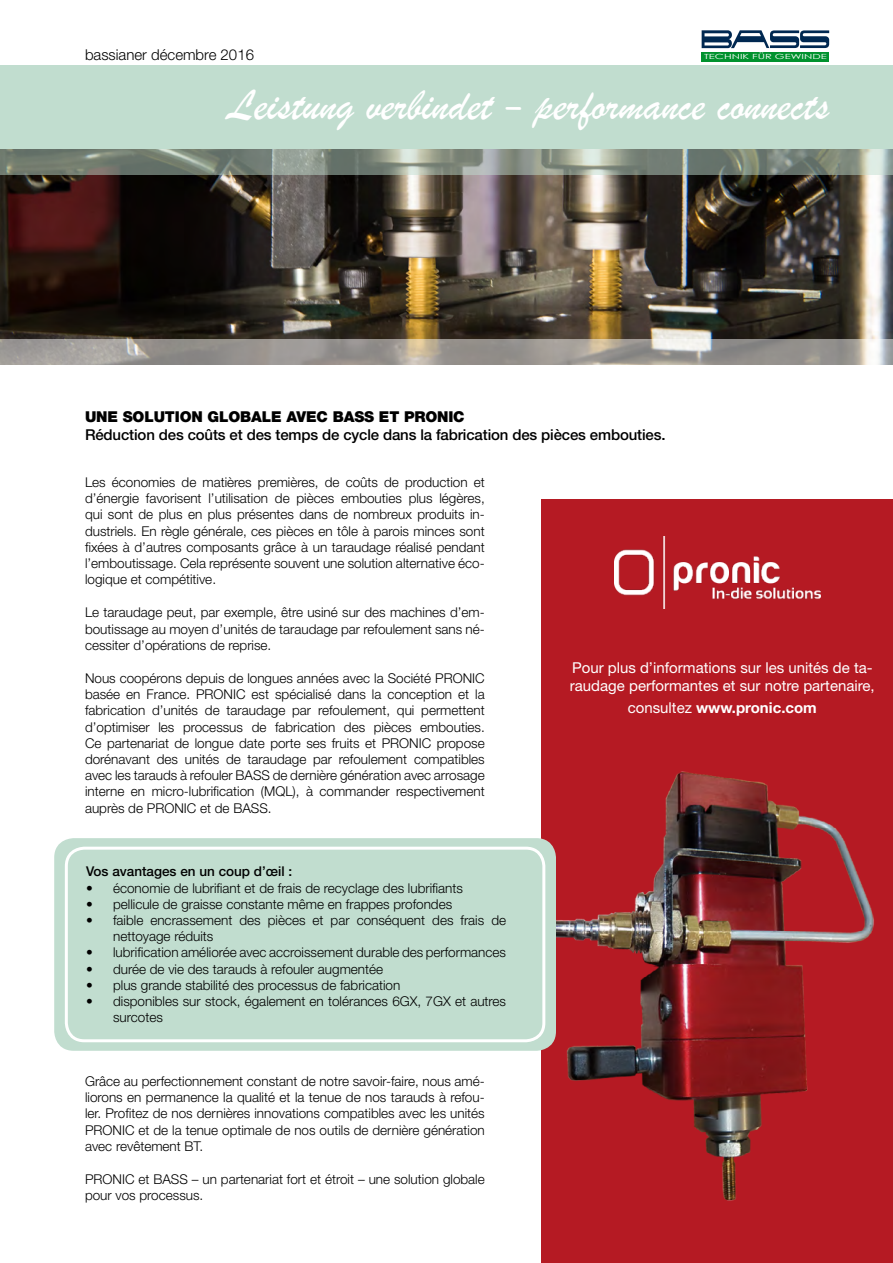
<style>
.page{position:relative;width:893px;height:1263px;background:#fff}
.page>*{position:absolute;margin:0;border:0;box-sizing:border-box;transform-origin:0 0}
.t1{font:45px "Brush Script";color:#fff}
.t2{font:15px/18px "Helvetica Neue LT Std";color:#fff}
.t3{font:500 15px "Helvetica Neue LT Std";letter-spacing:-.01em;color:#000}
.t4{font:900 15px "Helvetica Neue LT Std";letter-spacing:-.01em;color:#000}
.t5{font:700 15px "Helvetica Neue LT Std";color:#fff}
.t6{font:300 15px "Helvetica Neue LT Std";color:#000}
.t7{font:300 13.5px/16.2px "Helvetica Neue LT Std";color:#000;text-align:justify}
.t8{font:500 13.5px "Helvetica Neue LT Std";color:#000}
.t9{font:7.05px "Century Gothic";color:#fff;scale:1.58 1}
.s1{font-family:"Candy Round BTN Cond"}
.s2{font-weight:400}
</style>
<div class="page">
<div style="left:0;top:65px;width:893px;height:85px;background:#c1ddcf"></div>
<div style="left:702px;top:52px;width:127px;height:9px;background:#00922e"></div>
<svg style="left:702px;top:30px;width:127px;height:18px"></svg>
<img style="left:0;top:175px;width:893px;height:164px">
<div style="left:541px;top:500px;width:352px;height:763px;background:#b51a23"></div>
<img style="left:542px;top:771px;width:332px;height:430px">
<svg style="left:0;top:149px;width:893px;height:26px;background:#848e83"></svg>
<svg style="left:0;top:339px;width:893px;height:25px;background:#a09c97"></svg>
<img style="left:614px;top:536px;width:206px;height:73px">
<div style="left:56px;top:840px;width:498px;height:209px;background:#c1ddcf;border-radius:18px"></div>
<div style="left:54px;top:838px;width:502px;height:213px;border:3px solid #c1ddcf;border-radius:18px"></div>
<div style="left:65px;top:847px;width:480px;height:195px;border:3px solid #fff;border-radius:18px"></div>
<p class="t6" style="left:85px;top:45px;width:170px">bassianer décembre 2016</p>
<p class="t9" style="left:704px;top:52px;width:79px">TECHNIK FÜR GEWINDE</p>
<h1 class="t1" style="left:227px;top:78px;width:603px">Leistung verbindet <span class="s1">–</span> performance connects</h1>
<p class="t4" style="left:85px;top:407px;width:381px">UNE SOLUTION GLOBALE AVEC BASS ET PRONIC</p>
<p class="t3" style="left:85px;top:425px;width:582px">Réduction des coûts et des temps de cycle dans la fabrication des pièces embouties.</p>
<p class="t7" style="left:85px;top:474px;width:401px">Les économies de matières premières, de coûts de production et d’énergie favorisent l’utilisation de pièces embouties plus légères, qui sont de plus en plus présentes dans de nombreux produits in&shy;dustriels. En règle générale, ces pièces en tôle à parois minces sont fixées à d’autres composants grâce à un taraudage réalisé pendant l’emboutissage. Cela représente souvent une solution alternative éco&shy;logique et compétitive.</p>
<p class="t7" style="left:85px;top:604px;width:401px">Le taraudage peut, par exemple, être usiné sur des machines d’em&shy;boutissage au moyen d’unités de taraudage par refoulement sans né&shy;cessiter d’opérations de reprise.</p>
<p class="t7" style="left:85px;top:670px;width:401px">Nous coopérons depuis de longues années avec la Société PRONIC basée en France. PRONIC est spécialisé dans la conception et la fabrication d’unités de taraudage par refoulement, qui permettent d’optimiser les processus de fabrication des pièces embouties.<br>Ce partenariat de longue date porte ses fruits et PRONIC propose dorénavant des unités de taraudage par refoulement compatibles avec les tarauds à refouler BASS de dernière génération avec arrosage interne en micro-lubrification (MQL), à commander respectivement auprès de PRONIC et de BASS.</p>
<p class="t2" style="left:570px;top:658px;width:306px">Pour plus d’informations sur les unités de ta&shy;raudage performantes et sur notre partenaire,</p>
<p class="t5" style="left:628px;top:699px;width:191px"><span class="s2">consultez</span> www.pronic.com</p>
<p class="t8" style="left:86px;top:863px;width:208px">Vos avantages en un coup d’œil :</p>
<p class="t7" style="left:86px;top:879px;width:378px">• économie de lubrifiant et de frais de recyclage des lubrifiants</p>
<p class="t7" style="left:86px;top:895px;width:368px">• pellicule de graisse constante même en frappes profondes</p>
<p class="t7" style="left:113px;top:912px;width:394px;text-indent:-27px">• faible encrassement des pièces et par conséquent des frais de nettoyage réduits</p>
<p class="t7" style="left:86px;top:944px;width:421px">• lubrification améliorée avec accroissement durable des performances</p>
<p class="t7" style="left:86px;top:960px;width:299px">• durée de vie des tarauds à refouler augmentée</p>
<p class="t7" style="left:86px;top:976px;width:316px">• plus grande stabilité des processus de fabrication</p>
<p class="t7" style="left:113px;top:993px;width:394px;text-indent:-27px">• disponibles sur stock, également en tolérances 6GX, 7GX et autres surcotes</p>
<p class="t7" style="left:85px;top:1073px;width:401px">Grâce au perfectionnement constant de notre savoir-faire, nous amé&shy;liorons en permanence la qualité et la tenue de nos tarauds à refou&shy;ler. Profitez de nos dernières innovations compatibles avec les unités PRONIC et de la tenue optimale de nos outils de dernière génération avec revêtement BT.</p>
<p class="t7" style="left:85px;top:1171px;width:401px">PRONIC et BASS – un partenariat fort et étroit – une solution globale pour vos processus.</p>
</div>
